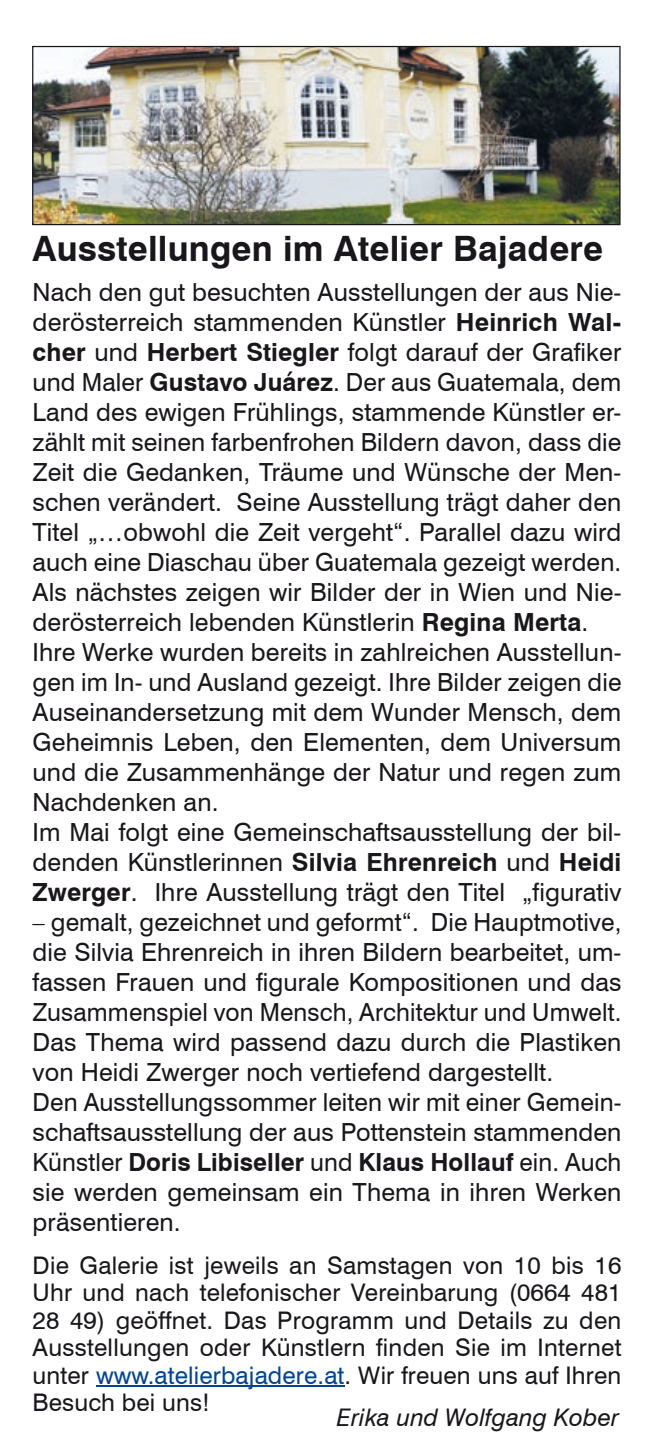
<style>
.page{position:relative;width:666px;height:1447px;background:#fff}
.page>*{position:absolute;margin:0;border:0;box-sizing:border-box;transform-origin:0 0}
.t1{font:700 35px "Swiss 721 BT";letter-spacing:.005em;color:#1a171c}
.t2{font:25px/30px "Swiss 721 BT";letter-spacing:.005em;color:#1a171c}
.t3{font:24.25px/27.5px "Swiss 721 BT";letter-spacing:.005em;color:#1a171c;text-align:justify}
.t4{font:italic 24.25px "Swiss 721 BT";letter-spacing:.005em;color:#1a171c}
.s1{font-weight:700}
.s2{color:#004494}
</style>
<div class="page">
<hr style="left:96px;top:1386px;width:248px;height:1px;background:#004494">
<img style="left:32px;top:46px;width:588px;height:179px">
<h1 class="t1" style="left:33px;top:225px;width:572px">Ausstellungen im Atelier Bajadere</h1>
<p class="t2" style="left:33px;top:277px;width:590px">Nach den gut besuchten Ausstellungen der aus Nie&shy;derösterreich stammenden Künstler <span class="s1">Heinrich Wal&shy;cher</span> und <span class="s1">Herbert Stiegler</span> folgt darauf der Grafiker und Maler <span class="s1">Gustavo Juárez</span>. Der aus Guatemala, dem Land des ewigen Frühlings, stammende Künstler er&shy;zählt mit seinen farbenfrohen Bildern davon, dass die Zeit die Gedanken, Träume und Wünsche der Men&shy;schen verändert. Seine Ausstellung trägt daher den Titel „…obwohl die Zeit vergeht“. Parallel dazu wird auch eine Diaschau über Guatemala gezeigt werden.<br>Als nächstes zeigen wir Bilder der in Wien und Nie&shy;derösterreich lebenden Künstlerin <span class="s1">Regina Merta</span>.<br>Ihre Werke wurden bereits in zahlreichen Ausstellun&shy;gen im In- und Ausland gezeigt. Ihre Bilder zeigen die Auseinandersetzung mit dem Wunder Mensch, dem Geheimnis Leben, den Elementen, dem Universum und die Zusammenhänge der Natur und regen zum Nachdenken an.<br>Im Mai folgt eine Gemeinschaftsausstellung der bil&shy;denden Künstlerinnen <span class="s1">Silvia Ehrenreich</span> und <span class="s1">Heidi Zwerger</span>. Ihre Ausstellung trägt den Titel „figurativ</p>
<p class="t2" style="left:33px;top:907px;width:590px">– gemalt, gezeichnet und geformt“. Die Hauptmotive, die Silvia Ehrenreich in ihren Bildern bearbeitet, um&shy;fassen Frauen und figurale Kompositionen und das Zusammenspiel von Mensch, Architektur und Umwelt.<br>Das Thema wird passend dazu durch die Plastiken von Heidi Zwerger noch vertiefend dargestellt.<br>Den Ausstellungssommer leiten wir mit einer Gemein&shy;schaftsausstellung der aus Pottenstein stammenden Künstler <span class="s1">Doris Libiseller</span> und <span class="s1">Klaus Hollauf</span> ein. Auch sie werden gemeinsam ein Thema in ihren Werken präsentieren.</p>
<p class="t3" style="left:33px;top:1251px;width:590px">Die Galerie ist jeweils an Samstagen von 10 bis 16<br>Uhr und nach telefonischer Vereinbarung (0664 481<br>28 49) geöffnet. Das Programm und Details zu den Ausstellungen oder Künstlern finden Sie im Internet unter <span class="s2">www.atelierbajadere.at</span>. Wir freuen uns auf Ihren Besuch bei uns!</p>
<p class="t4" style="left:337px;top:1401px;width:284px">Erika und Wolfgang Kober</p>
</div>
